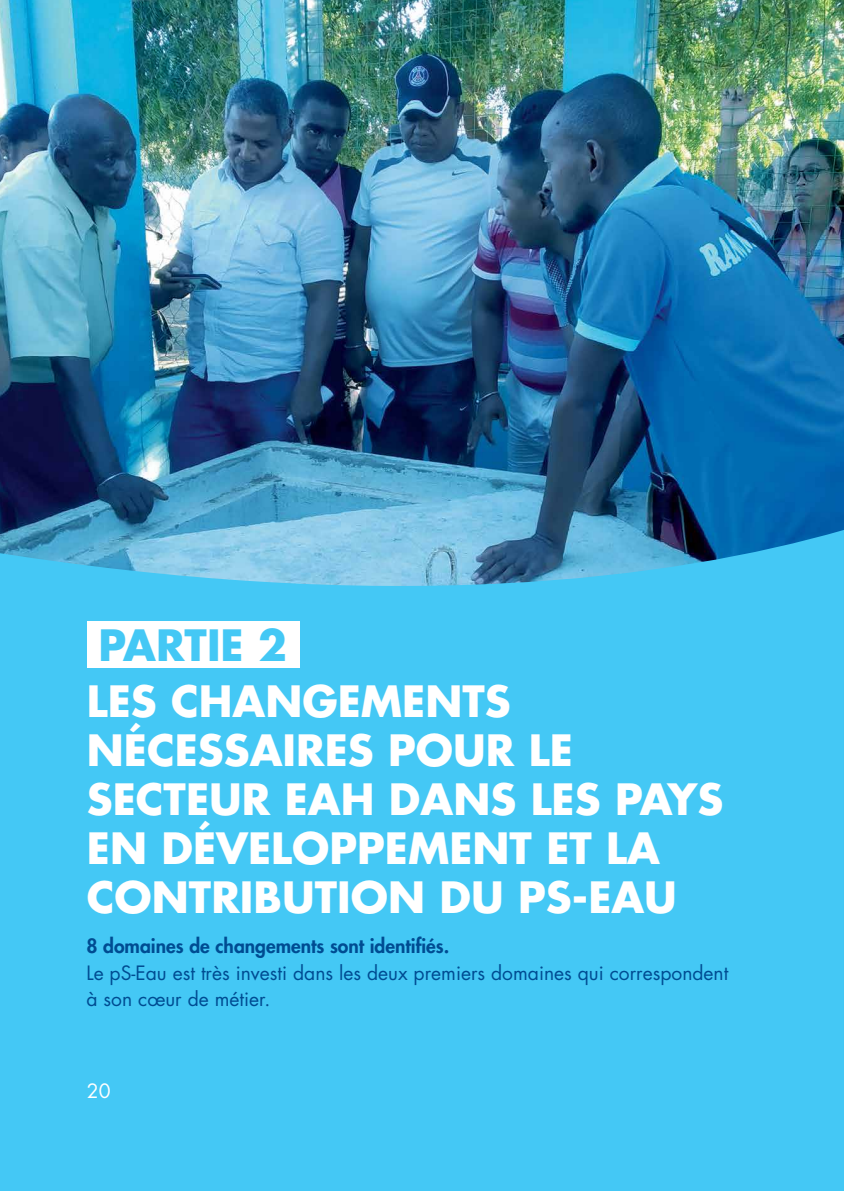
<style>
.page{position:relative;width:844px;height:1191px;background:#fff}
.page>*{position:absolute;margin:0;border:0;box-sizing:border-box;transform-origin:0 0}
.t1{font:700 42px/49px "Futura Std";color:#fff}
.t2{font:700 42px "Futura Std";color:#44c8f5}
.t3{font:19.25px/26.2px "Futura Std";color:#004c92}
.t4{font:800 19.25px "Futura Std";color:#004c92}
.t5{font:19.25px "Futura Std";color:#fff}
</style>
<div class="page">
<img style="left:0;top:0;width:843px;height:530px">
<div style="left:0;top:530px;width:843px;height:661px;background:#44c8f5"></div>
<div style="left:87px;top:621px;width:212px;height:46px;background:#fff"></div>
<p class="t2" style="left:98px;top:617px;width:190px">PARTIE 2</p>
<p class="t1" style="left:87px;top:676px;width:637px">LES CHANGEMENTS<br>NÉCESSAIRES POUR LE<br>SECTEUR EAH DANS LES PAYS<br>EN DÉVELOPPEMENT ET LA<br>CONTRIBUTION DU PS-EAU</p>
<p class="t4" style="left:86px;top:934px;width:364px">8 domaines de changements sont identifiés.</p>
<p class="t3" style="left:86px;top:959px;width:643px">Le pS-Eau est très investi dans les deux premiers domaines qui correspondent à son cœur de métier.</p>
<p class="t5" style="left:87px;top:1079px;width:25px">20</p>
</div>
